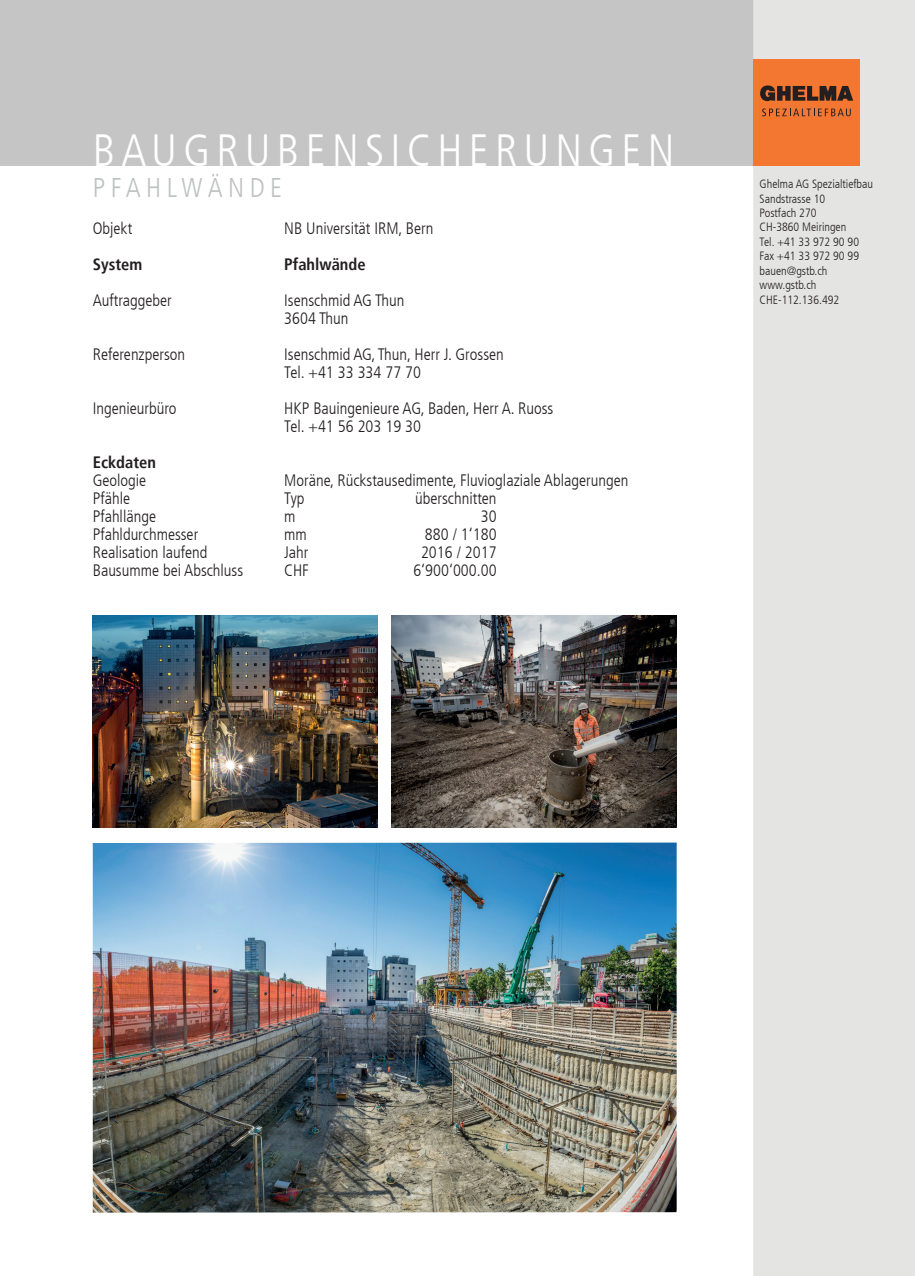
<style>
.page{position:relative;width:915px;height:1276px;background:#fff}
.page>*{position:absolute;margin:0;border:0;box-sizing:border-box;transform-origin:0 0}
.t1{font:300 condensed 45px "Frutiger LT";letter-spacing:.14em;color:#fff}
.t2{font:300 condensed 27px "Frutiger LT";letter-spacing:.2em;color:#bfc1c1}
.t3{font:300 condensed 16.5px/18px "Frutiger LT";color:#231f20}
.t4{font:700 condensed 16.5px "Frutiger LT";color:#231f20}
.t5{font:300 condensed 12px/14.4px "Frutiger LT";color:#231f20}
</style>
<div class="page">
<div style="left:0;top:0;width:753px;height:166px;background:#c5c5c5"></div>
<div style="left:753px;top:0;width:161px;height:1276px;background:#e4e5e3"></div>
<div style="left:753px;top:59px;width:106px;height:107px;background:#f37730"></div>
<svg style="left:760px;top:85px;width:92px;height:16px"></svg>
<svg style="left:762px;top:108px;width:88px;height:8px"></svg>
<img style="left:93px;top:842px;width:583px;height:370px">
<img style="left:391px;top:615px;width:285px;height:212px">
<img style="left:93px;top:615px;width:285px;height:212px">
<h1 class="t1" style="left:93px;top:125px;width:583px">BAUGRUBENSICHERUNGEN</h1>
<h2 class="t2" style="left:93px;top:172px;width:191px">PFAHLWÄNDE</h2>
<p class="t5" style="left:759px;top:177px;width:115px">Ghelma AG Spezialtiefbau<br>Sandstrasse 10<br>Postfach 270<br>CH-3860 Meiringen<br>Tel. +41 33 972 90 90<br>Fax +41 33 972 90 99 bauen@gstb.ch www.gstb.ch<br>CHE-112.136.492</p>
<p class="t3" style="left:93px;top:220px;width:41px">Objekt</p>
<p class="t3" style="left:284px;top:220px;width:151px">NB Universität IRM, Bern</p>
<p class="t4" style="left:93px;top:254px;width:51px">System</p>
<p class="t4" style="left:284px;top:254px;width:83px">Pfahlwände</p>
<p class="t3" style="left:93px;top:292px;width:80px">Auftraggeber</p>
<p class="t3" style="left:284px;top:292px;width:122px">Isenschmid AG Thun<br>3604 Thun</p>
<p class="t3" style="left:93px;top:346px;width:94px">Referenzperson</p>
<p class="t3" style="left:284px;top:346px;width:221px">Isenschmid AG, Thun, Herr J. Grossen<br>Tel. +41 33 334 77 70</p>
<p class="t3" style="left:93px;top:400px;width:85px">Ingenieurbüro</p>
<p class="t3" style="left:284px;top:400px;width:270px">HKP Bauingenieure AG, Baden, Herr A. Ruoss<br>Tel. +41 56 203 19 30</p>
<p class="t4" style="left:93px;top:453px;width:65px">Eckdaten</p>
<p class="t3" style="left:93px;top:472px;width:55px">Geologie</p>
<p class="t3" style="left:284px;top:472px;width:345px">Moräne, Rückstausedimente, Fluvioglaziale Ablagerungen</p>
<p class="t3" style="left:93px;top:490px;width:39px">Pfähle</p>
<p class="t3" style="left:284px;top:490px;width:22px">Typ</p>
<p class="t3" style="left:415px;top:490px;width:83px">überschnitten</p>
<p class="t3" style="left:93px;top:508px;width:65px">Pfahllänge</p>
<p class="t3" style="left:284px;top:508px;width:13px">m</p>
<p class="t3" style="left:480px;top:508px;width:17px">30</p>
<p class="t3" style="left:93px;top:526px;width:107px">Pfahldurchmesser</p>
<p class="t3" style="left:284px;top:526px;width:24px">mm</p>
<p class="t3" style="left:425px;top:526px;width:73px">880 / 1‘180</p>
<p class="t3" style="left:93px;top:544px;width:116px">Realisation laufend</p>
<p class="t3" style="left:284px;top:544px;width:26px">Jahr</p>
<p class="t3" style="left:421px;top:544px;width:77px">2016 / 2017</p>
<p class="t3" style="left:93px;top:562px;width:152px">Bausumme bei Abschluss</p>
<p class="t3" style="left:284px;top:562px;width:26px">CHF</p>
<p class="t3" style="left:413px;top:562px;width:85px">6‘900‘000.00</p>
</div>
